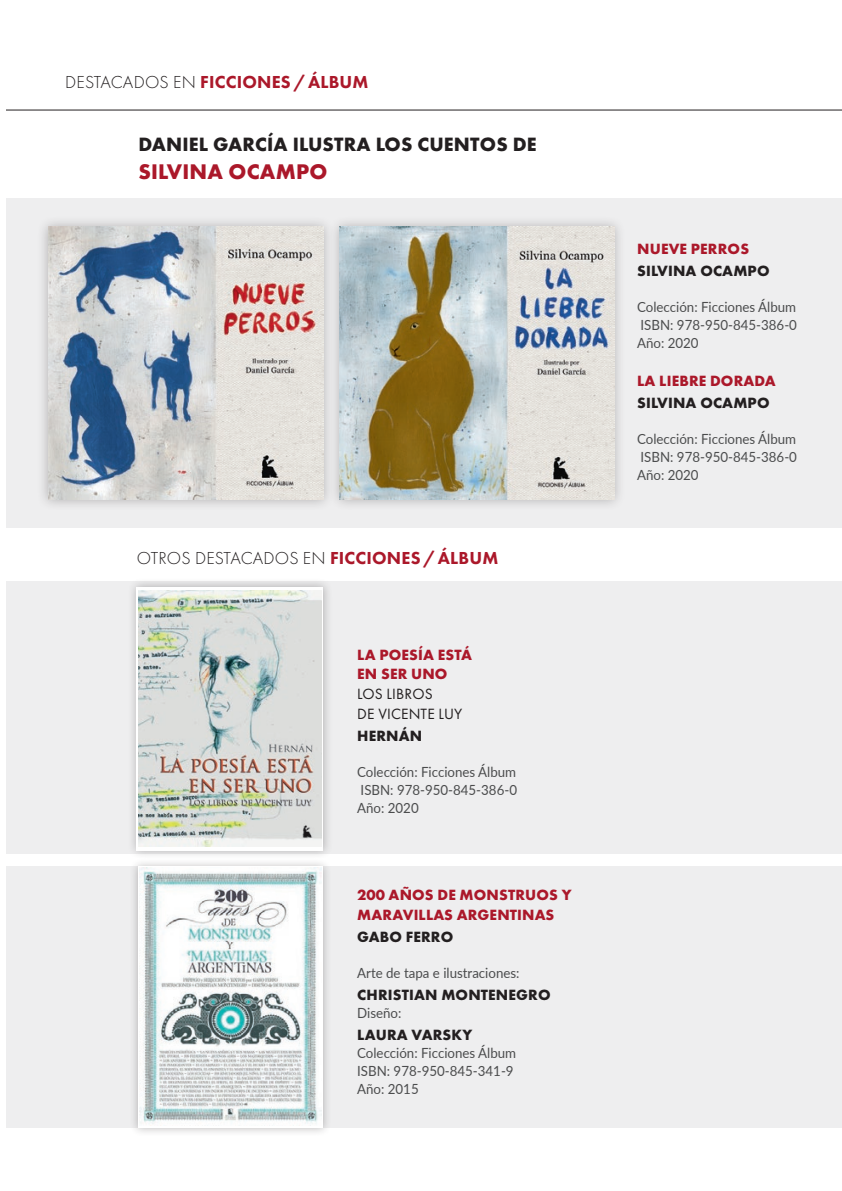
<style>
.page{position:relative;width:842px;height:1191px;background:#fff}
.page>*{position:absolute;margin:0;border:0;box-sizing:border-box;transform-origin:0 0}
.t1{font:700 22px "Futura PT";letter-spacing:.01em;color:#ab182a}
.t2{font:700 20px "Futura PT";letter-spacing:.01em;color:#231f20}
.t3{font:300 18px "Futura PT";letter-spacing:.01em;color:#231f20}
.t4{font:800 18px "Futura PT";letter-spacing:.01em;color:#ab182a}
.t5{font:700 15.4px/19.6px "Futura PT";letter-spacing:.01em;color:#ab182a}
.t6{font:700 15.4px "Futura PT";letter-spacing:.01em;color:#231f20}
.t7{font:15.4px/19.6px "Futura PT";letter-spacing:.01em;color:#231f20}
.t8{font:14px/18px "Lato";color:#4b4c4d;text-align:justify;scale:.95 1}
.s1{font-weight:300;color:#231f20}
.s2{font-weight:800;color:#ab182a}
</style>
<div class="page">
<div style="left:0;top:198px;width:842px;height:330px;background:#eeeeef"></div>
<div style="left:0;top:582px;width:842px;height:272px;background:#eeeeef"></div>
<div style="left:0;top:866px;width:842px;height:261px;background:#eeeeef"></div>
<hr style="left:0;top:110px;width:842px;height:1px;background:#231f20">
<div style="left:37px;top:215px;width:297px;height:296px;background:#231f20;opacity:.3"></div>
<img style="left:48px;top:227px;width:275px;height:273px">
<div style="left:328px;top:216px;width:298px;height:295px;background:#231f20;opacity:.3"></div>
<img style="left:340px;top:227px;width:274px;height:273px">
<div style="left:127px;top:577px;width:206px;height:282px;background:#231f20;opacity:.3"></div>
<svg style="left:137px;top:587px;width:186px;height:263px;background:#fafafa"></svg>
<img style="left:138px;top:590px;width:183px;height:257px">
<div style="left:129px;top:858px;width:203px;height:278px;background:#231f20;opacity:.3"></div>
<div style="left:138px;top:866px;width:185px;height:261px;background:#fff"></div>
<img style="left:140px;top:867px;width:181px;height:257px">
<div style="left:0;top:0;width:6px;height:1191px;background:#fff"></div>
<p class="t4" style="left:65px;top:71px;width:305px"><span class="s1">DESTACADOS EN</span> FICCIONES/ÁLBUM</p>
<h2 class="t2" style="left:138px;top:132px;width:400px">DANIEL GARCÍA ILUSTRA LOS CUENTOS DE</h2>
<h1 class="t1" style="left:138px;top:158px;width:191px">SILVINA OCAMPO</h1>
<p class="t3" style="left:137px;top:548px;width:363px">OTROS DESTACADOS EN <span class="s2">FICCIONES/ÁLBUM</span></p>
<p class="t5" style="left:357px;top:644px;width:116px">LA POESÍA ESTÁ<br>EN SER UNO</p>
<p class="t7" style="left:357px;top:684px;width:107px">LOS LIBROS<br>DE VICENTE LUY</p>
<p class="t6" style="left:357px;top:725px;width:67px">HERNÁN</p>
<p class="t8" style="left:357px;top:762px;width:170px">Colección: Ficciones Álbum ISBN: 978-950-845-386-0<br>Año: 2020</p>
<p class="t5" style="left:357px;top:884px;width:216px">200 AÑOS DE MONSTRUOS Y<br>MARAVILLAS ARGENTINAS</p>
<p class="t6" style="left:357px;top:926px;width:98px">GABO FERRO</p>
<p class="t8" style="left:357px;top:963px;width:172px">Arte de tapa e ilustraciones:</p>
<p class="t6" style="left:357px;top:984px;width:195px">CHRISTIAN MONTENEGRO</p>
<p class="t8" style="left:357px;top:1003px;width:48px">Diseño:</p>
<p class="t6" style="left:357px;top:1024px;width:117px">LAURA VARSKY</p>
<p class="t8" style="left:357px;top:1043px;width:169px;text-align:left">Colección: Ficciones Álbum<br>ISBN: 978-950-845-341-9<br>Año: 2015</p>
<p class="t5" style="left:637px;top:238px;width:113px">NUEVE PERROS</p>
<p class="t6" style="left:637px;top:261px;width:134px">SILVINA OCAMPO</p>
<p class="t8" style="left:637px;top:297px;width:170px">Colección: Ficciones Álbum ISBN: 978-950-845-386-0<br>Año: 2020</p>
<p class="t5" style="left:637px;top:370px;width:140px">LA LIEBRE DORADA</p>
<p class="t6" style="left:637px;top:393px;width:134px">SILVINA OCAMPO</p>
<p class="t8" style="left:637px;top:429px;width:170px">Colección: Ficciones Álbum ISBN: 978-950-845-386-0<br>Año: 2020</p>
</div>
